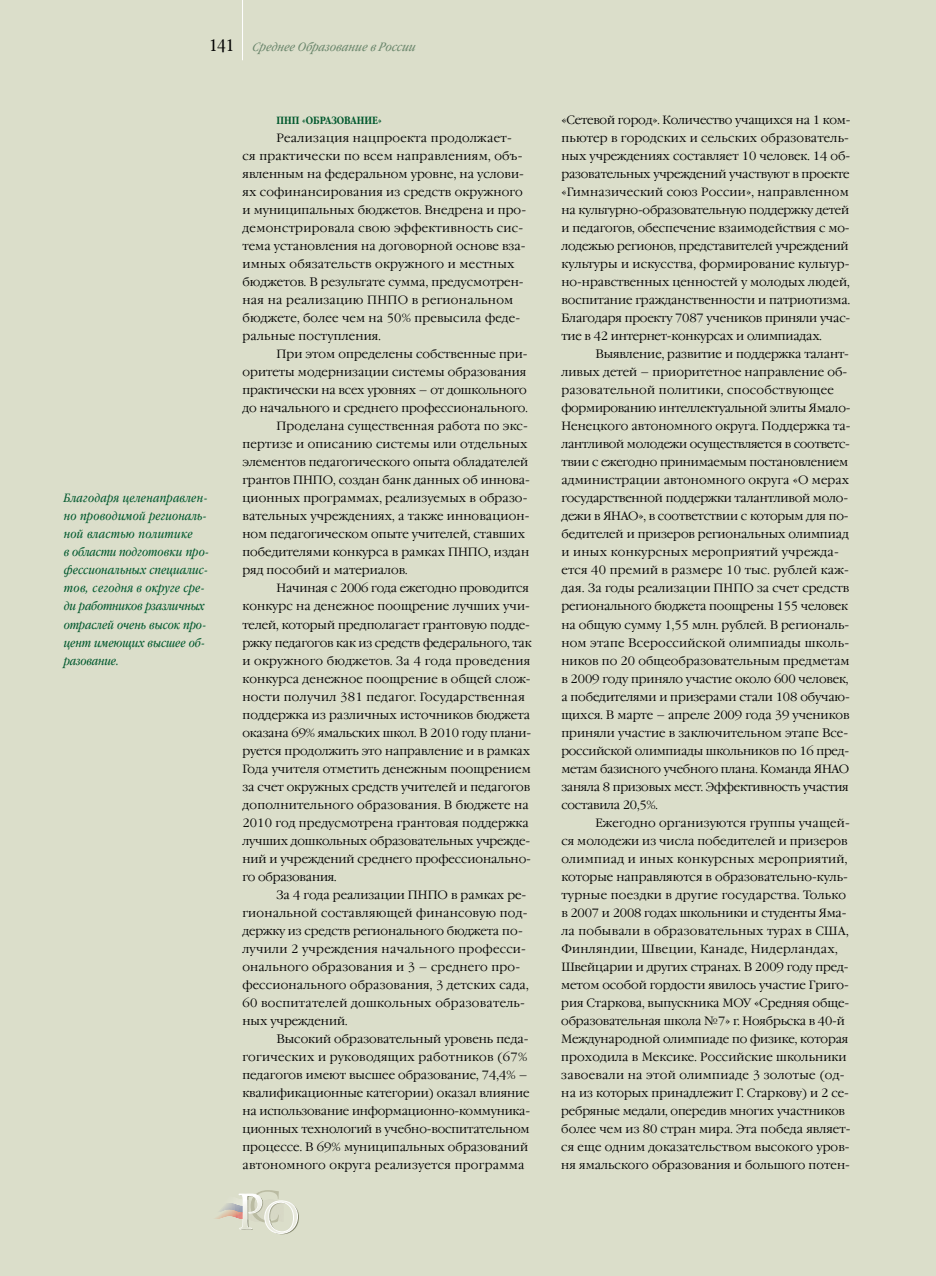
<style>
.page{position:relative;width:936px;height:1276px;background:#fff}
.page>*{position:absolute;margin:0;border:0;box-sizing:border-box;transform-origin:0 0}
.t1{font:300 12px/18px "Garamond C";color:#000}
.t2{font:300 12px "Garamond C";letter-spacing:.025em;color:#000}
.t3{font:italic 12px/18px "Garamond Book Narrow C";letter-spacing:.01em;color:#00582d}
.t4{font:300 12px "Garamond C";letter-spacing:.02em;color:#000}
.t5{font:italic 12px "Garamond Book Narrow C";letter-spacing:.01em;color:#6a866c}
.t6{font:700 10.5px "Garamond Narrow C";color:#00582d}
.s1{font-style:normal;font-size:16.5px;color:#000}
</style>
<div class="page">
<div style="left:0;top:0;width:935px;height:1276px;background:#dbdeca"></div>
<svg style="left:215px;top:1190px;width:84px;height:44px"></svg>
<hr style="left:242px;top:0;width:1px;height:60px;background:#fff">
<p class="t5" style="left:209px;top:40px;width:210px"><span class="s1">1 4 1</span> Среднее Образование в России</p>
<p class="t3" style="left:64px;top:490px;width:147px">Благодаря целенаправлен&shy;но проводимой региональ&shy;ной властью политике<br>в области подготовки про&shy;фессиональных специалис&shy;тов, сегодня в округе сре&shy;ди работников рзазличных отраслей очень высок про&shy;цент имеющих высшее об&shy;разование.</p>
<p class="t6" style="left:276px;top:115px;width:107px">ПНП «Образование»</p>
<p class="t1" style="left:242px;top:130px;width:285px;text-indent:34px">Реализация нацпроекта продолжает&shy;ся практически по всем направлениям, объ&shy;явленным на федеральном уровне, на услови&shy;ях софинансирования из средств окружного и муниципальных бюджетов. Внедрена и про&shy;демонстрировала свою эффективность сис&shy;тема установления на договорной основе вза&shy;имных обязательств окружного и местных бюджетов. В результате сумма, предусмотрен&shy;ная на реализацию ПНПО в региональном бюджете, более чем на 50% превысила феде&shy;ральные поступления.</p>
<p class="t1" style="left:276px;top:346px;width:253px">При этом определены собственные при-</p>
<p class="t1" style="left:242px;top:364px;width:285px">оритеты модернизации системы образования</p>
<p class="t1" style="left:242px;top:382px;width:286px">практически на всех уровнях – от дошкольного</p>
<p class="t1" style="left:242px;top:400px;width:287px">до начального и среднего профессионального.</p>
<p class="t1" style="left:276px;top:418px;width:253px">Проделана существенная работа по экс-</p>
<p class="t4" style="left:242px;top:438px;width:286px">пертизе и описанию системы или отдельных</p>
<p class="t1" style="left:242px;top:454px;width:287px">элементов педагогического опыта обладателей</p>
<p class="t1" style="left:242px;top:472px;width:289px">грантов ПНПО, создан банк данных об иннова-</p>
<p class="t1" style="left:242px;top:490px;width:286px">ционных программах, реализуемых в образо-</p>
<p class="t1" style="left:242px;top:508px;width:288px">вательных учреждениях, а также инновацион-</p>
<p class="t1" style="left:242px;top:526px;width:284px">ном педагогическом опыте учителей, ставших</p>
<p class="t1" style="left:242px;top:544px;width:288px">победителями конкурса в рамках ПНПО, издан</p>
<p class="t1" style="left:242px;top:562px;width:166px">ряд пособий и материалов.</p>
<p class="t1" style="left:276px;top:580px;width:254px">Начиная с 2006 года ежегодно проводится</p>
<p class="t1" style="left:242px;top:598px;width:289px">конкурс на денежное поощрение лучших учи-</p>
<p class="t1" style="left:242px;top:616px;width:289px">телей, который предполагает грантовую подде-</p>
<p class="t1" style="left:242px;top:634px;width:290px">ржку педагогов как из средств федерального, так</p>
<p class="t2" style="left:242px;top:654px;width:289px">и окружного бюджетов. За 4 года проведения</p>
<p class="t1" style="left:242px;top:670px;width:290px">конкурса денежное поощрение в общей слож-</p>
<p class="t2" style="left:242px;top:690px;width:284px">ности получил 381 педагог. Государственная</p>
<p class="t1" style="left:242px;top:706px;width:289px">поддержка из различных источников бюджета</p>
<p class="t1" style="left:242px;top:724px;width:290px">оказана 69% ямальских школ. В 2010 году плани-</p>
<p class="t1" style="left:242px;top:742px;width:289px">руется продолжить это направление и в рамках</p>
<p class="t1" style="left:242px;top:760px;width:290px">Года учителя отметить денежным поощрением</p>
<p class="t1" style="left:242px;top:778px;width:289px">за счет окружных средств учителей и педагогов</p>
<p class="t4" style="left:242px;top:798px;width:288px">дополнительного образования. В бюджете на</p>
<p class="t1" style="left:242px;top:814px;width:288px">2010 год предусмотрена грантовая поддержка</p>
<p class="t1" style="left:242px;top:832px;width:289px">лучших дошкольных образовательных учрежде-</p>
<p class="t1" style="left:242px;top:850px;width:290px">ний и учреждений среднего профессионально-</p>
<p class="t1" style="left:242px;top:868px;width:96px">го образования.</p>
<p class="t1" style="left:276px;top:886px;width:251px">За 4 года реализации ПНПО в рамках ре-</p>
<p class="t4" style="left:242px;top:906px;width:286px">гиональной составляющей финансовую под-</p>
<p class="t1" style="left:242px;top:922px;width:282px">держку из средств регионального бюджета по-</p>
<p class="t2" style="left:242px;top:942px;width:285px">лучили 2 учреждения начального професси-</p>
<p class="t4" style="left:242px;top:960px;width:279px">онального образования и 3 – среднего про-</p>
<p class="t1" style="left:242px;top:976px;width:288px">фессионального образования, 3 детских сада,</p>
<p class="t2" style="left:242px;top:996px;width:284px">60 воспитателей дошкольных образователь-</p>
<p class="t1" style="left:242px;top:1012px;width:106px">ных учреждений.</p>
<p class="t1" style="left:276px;top:1030px;width:254px">Высокий образовательный уровень педа-</p>
<p class="t2" style="left:242px;top:1050px;width:286px">гогических и руководящих работников (67%</p>
<p class="t1" style="left:242px;top:1066px;width:286px">педагогов имеют высшее образование, 74,4% –</p>
<p class="t1" style="left:242px;top:1084px;width:289px">квалификационные категории) оказал влияние</p>
<p class="t1" style="left:242px;top:1102px;width:289px">на использование информационно-коммуника-</p>
<p class="t1" style="left:242px;top:1120px;width:289px">ционных технологий в учебно-воспитательном</p>
<p class="t1" style="left:242px;top:1138px;width:287px">процессе. В 69% муниципальных образований</p>
<p class="t2" style="left:242px;top:1158px;width:283px">автономного округа реализуется программа</p>
<p class="t1" style="left:561px;top:112px;width:290px">«Сетевой город». Количество учащихся на 1 ком&shy;пьютер в городских и сельских образователь&shy;ных учреждениях составляет 10 человек. 14 об&shy;разовательных учреждений участвуют в проекте «Гимназический союз России», направленном на культурно-образовательную поддержку детей и педагогов, обеспечение взаимодействия с мо&shy;лодежью регионов, представителей учреждений культуры и искусства, формирование культур&shy;но-нравственных ценностей у молодых людей, воспитание гражданственности и патриотизма.<br>Благодаря проекту 7087 учеников приняли учас&shy;тие в 42 интернет-конкурсах и олимпиадах.</p>
<p class="t1" style="left:561px;top:346px;width:291px;text-indent:34px">Выявление, развитие и поддержка талант&shy;ливых детей – приоритетное направление об&shy;разовательной политики, способствующее формированию интеллектуальной элиты Ямало-Ненецкого автономного округа. Поддержка та&shy;лантливой молодежи осуществляется в соответс&shy;твии с ежегодно принимаемым постановлением администрации автономного округа «О мерах государственной поддержки талантливой моло&shy;дежи в ЯНАО», в соответствии с которым для по&shy;бедителей и призеров региональных олимпиад и иных конкурсных мероприятий учрежда&shy;ется 40 премий в размере 10 тыс. рублей каж&shy;дая. За годы реализации ПНПО за счет средств регионального бюджета поощрены 155 человек на общую сумму 1,55 млн. рублей. В региональ&shy;ном этапе Всероссийской олимпиады школь&shy;ников по 20 общеобразовательным предметам в 2009 году приняло участие около 600 человек, а победителями и призерами стали 108 обучаю&shy;щихся. В марте – апреле 2009 года 39 учеников приняли участие в заключительном этапе Все&shy;российской олимпиады школьников по 16 пред&shy;метам базисного учебного плана. Команда ЯНАО заняла 8 призовых мест. Эффективность участия составила 20,5%.</p>
<p class="t1" style="left:561px;top:814px;width:291px;text-indent:34px">Ежегодно организуются группы учащей&shy;ся молодежи из числа победителей и призеров олимпиад и иных конкурсных мероприятий, которые направляются в образовательно-куль&shy;турные поездки в другие государства. Только в 2007 и 2008 годах школьники и студенты Яма&shy;ла побывали в образовательных турах в США, Финляндии, Швеции, Канаде, Нидерландах, Швейцарии и других странах. В 2009 году пред&shy;метом особой гордости явилось участие Григо&shy;рия Старкова, выпускника МОУ «Средняя обще&shy;образовательная школа №7» г. Ноябрьска в 40-й Международной олимпиаде по физике, которая проходила в Мексике. Российские школьники завоевали на этой олимпиаде 3 золотые (од&shy;на из которых принадлежит Г. Старкову) и 2 се&shy;ребряные медали, опередив многих участников более чем из 80 стран мира. Эта победа являет&shy;ся еще одним доказательством высокого уров&shy;ня ямальского образования и большого потен-</p>
</div>
